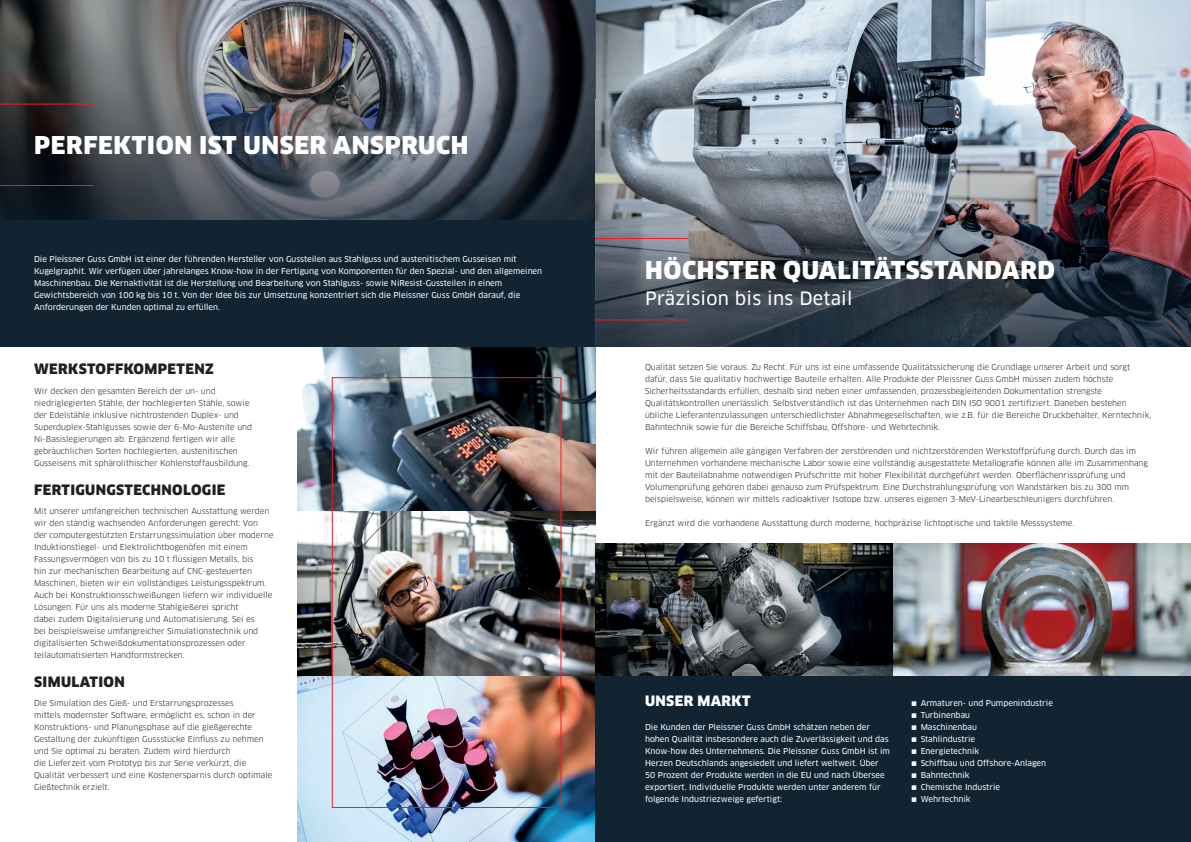
<style>
.page{position:relative;width:1191px;height:842px;background:#fff}
.page>*{position:absolute;margin:0;border:0;box-sizing:border-box;transform-origin:0 0}
.t1{font:900 24px "Clan OT";letter-spacing:.025em;color:#fff}
.t2{font:18px "Clan OT News";letter-spacing:.015em;color:#fff}
.t3{font:900 14px "Clan OT";letter-spacing:.025em;color:#231f20}
.t4{font:900 14px "Clan OT";letter-spacing:.025em;color:#fff}
.t5{font:8px/12px "Clan OT";color:#231f20}
.t6{font:8px/12px "Clan OT News";color:#fff}
</style>
<div class="page">
<img style="left:595px;top:0;width:596px;height:99px">
<img style="left:298px;top:346px;width:297px;height:496px">
<img style="left:595px;top:543px;width:596px;height:134px">
<div style="left:0;top:219px;width:595px;height:127px;background:#122431"></div>
<div style="left:595px;top:677px;width:596px;height:165px;background:#122431"></div>
<img style="left:0;top:219px;width:595px;height:1px">
<img style="left:0;top:0;width:595px;height:219px">
<hr style="left:0;top:104px;width:93px;height:1px;background:#ee1d23">
<hr style="left:0;top:185px;width:93px;height:1px;background:#ee1d23">
<div style="left:332px;top:377px;width:229px;height:431px;border:1px solid #ee1d23"></div>
<img style="left:595px;top:346px;width:596px;height:1px">
<img style="left:595px;top:99px;width:596px;height:247px">
<hr style="left:595px;top:238px;width:93px;height:1px;background:#ee1d23">
<hr style="left:595px;top:319px;width:93px;height:1px;background:#ee1d23">
<h1 class="t1" style="left:34px;top:131px;width:436px">PERFEKTION IST UNSER ANSPRUCH</h1>
<p class="t6" style="left:34px;top:253px;width:510px">Die Pleissner Guss GmbH ist einer der führenden Hersteller von Gussteilen aus Stahlguss und austenitischem Gusseisen mit Kugelgraphit. Wir verfügen über jahrelanges Know-how in der Fertigung von Komponenten für den Spezial- und den allgemeinen Maschinenbau. Die Kernaktivität ist die Herstellung und Bearbeitung von Stahlguss- sowie NiResist-Gussteilen in einem Gewichtsbereich von 100 kg bis 10 t. Von der Idee bis zur Umsetzung konzentriert sich die Pleissner Guss GmbH darauf, die Anforderungen der Kunden optimal zu erfüllen.</p>
<h3 class="t3" style="left:34px;top:360px;width:181px">WERKSTOFFKOMPETENZ</h3>
<p class="t5" style="left:34px;top:385px;width:220px">Wir decken den gesamten Bereich der un- und niedriglegierten Stähle, der hochlegierten Stähle, sowie der Edelstähle inklusive nichtrostenden Duplex- und Superduplex-Stahlgusses sowie der 6-Mo-Austenite und Ni-Basislegierungen ab. Ergänzend fertigen wir alle gebräuchlichen Sorten hochlegierten, austenitischen Gusseisens mit sphärolithischer Kohlenstoffausbildung.</p>
<h3 class="t3" style="left:34px;top:481px;width:193px">FERTIGUNGSTECHNOLOGIE</h3>
<p class="t5" style="left:34px;top:505px;width:241px">Mit unserer umfangreichen technischen Ausstattung werden wir den ständig wachsenden Anforderungen gerecht: Von<br>der computergestützten Erstarrungssimulation über moderne Induktionstiegel- und Elektrolichtbogenöfen mit einem Fassungsvermögen von bis zu 10 t flüssigen Metalls, bis<br>hin zur mechanischen Bearbeitung auf CNC-gesteuerten Maschinen, bieten wir ein vollständiges Leistungsspektrum.<br>Auch bei Konstruktionsschweißungen liefern wir individuelle Lösungen. Für uns als moderne Stahlgießerei spricht<br>dabei zudem Digitalisierung und Automatisierung. Sei es<br>bei beispielsweise umfangreicher Simulationstechnik und digitalisierten Schweißdokumentationsprozessen oder teilautomatisierten Handformstrecken.</p>
<h3 class="t3" style="left:34px;top:673px;width:92px">SIMULATION</h3>
<p class="t5" style="left:34px;top:697px;width:240px">Die Simulation des Gieß- und Erstarrungsprozesses<br>mittels modernster Software, ermöglicht es, schon in der Konstruktions- und Planungsphase auf die gießgerechte Gestaltung der zukünftigen Gussstücke Einfluss zu nehmen und Sie optimal zu beraten. Zudem wird hierdurch<br>die Lieferzeit vom Prototyp bis zur Serie verkürzt, die Qualität verbessert und eine Kostenersparnis durch optimale Gießtechnik erzielt.</p>
<h1 class="t1" style="left:645px;top:256px;width:411px">HÖCHSTER QUALITÄTSSTANDARD</h1>
<h2 class="t2" style="left:645px;top:288px;width:209px">Präzision bis ins Detail</h2>
<p class="t5" style="left:645px;top:361px;width:508px">Qualität setzen Sie voraus. Zu Recht. Für uns ist eine umfassende Qualitätssicherung die Grundlage unserer Arbeit und sorgt dafür, dass Sie qualitativ hochwertige Bauteile erhalten. Alle Produkte der Pleissner Guss GmbH müssen zudem höchste Sicherheitsstandards erfüllen, deshalb sind neben einer umfassenden, prozessbegleitenden Dokumentation strengste Qualitätskontrollen unerlässlich. Selbstverständlich ist das Unternehmen nach DIN ISO 9001 zertifiziert. Daneben bestehen übliche Lieferantenzulassungen unterschiedlichster Abnahmegesellschaften, wie z.B. für die Bereiche Druckbehälter, Kerntechnik, Bahntechnik sowie für die Bereiche Schiffsbau, Offshore- und Wehrtechnik.</p>
<p class="t5" style="left:645px;top:445px;width:504px">Wir führen allgemein alle gängigen Verfahren der zerstörenden und nichtzerstörenden Werkstoffprüfung durch. Durch das im Unternehmen vorhandene mechanische Labor sowie eine vollständig ausgestattete Metallografie können alle im Zusammenhang mit der Bauteilabnahme notwendigen Prüfschritte mit hoher Flexibilität durchgeführt werden. Oberflächenrissprüfung und Volumenprüfung gehören dabei genauso zum Prüfspektrum. Eine Durchstrahlungsprüfung von Wandstärken bis zu 300 mm beispielsweise, können wir mittels radioaktiver Isotope bzw. unseres eigenen 3-MeV-Linearbeschleunigers durchführen.</p>
<p class="t5" style="left:645px;top:517px;width:431px">Ergänzt wird die vorhandene Ausstattung durch moderne, hochpräzise lichtoptische und taktile Messsysteme.</p>
<h3 class="t4" style="left:645px;top:693px;width:107px">UNSER MARKT</h3>
<p class="t6" style="left:645px;top:721px;width:246px">Die Kunden der Pleissner Guss GmbH schätzen neben der hohen Qualität insbesondere auch die Zuverlässigkeit und das Know-how des Unternehmens. Die Pleissner Guss GmbH ist im Herzen Deutschlands angesiedelt und liefert weltweit. Über 50 Prozent der Produkte werden in die EU und nach Übersee exportiert. Individuelle Produkte werden unter anderem für folgende Industriezweige gefertigt:</p>
<p class="t6" style="left:920px;top:697px;width:134px">Armaturen- und Pumpenindustrie<br>Turbinenbau<br>Maschinenbau<br>Stahlindustrie<br>Energietechnik<br>Schiffbau und Offshore-Anlagen<br>Bahntechnik<br>Chemische Industrie<br>Wehrtechnik</p>
</div>
